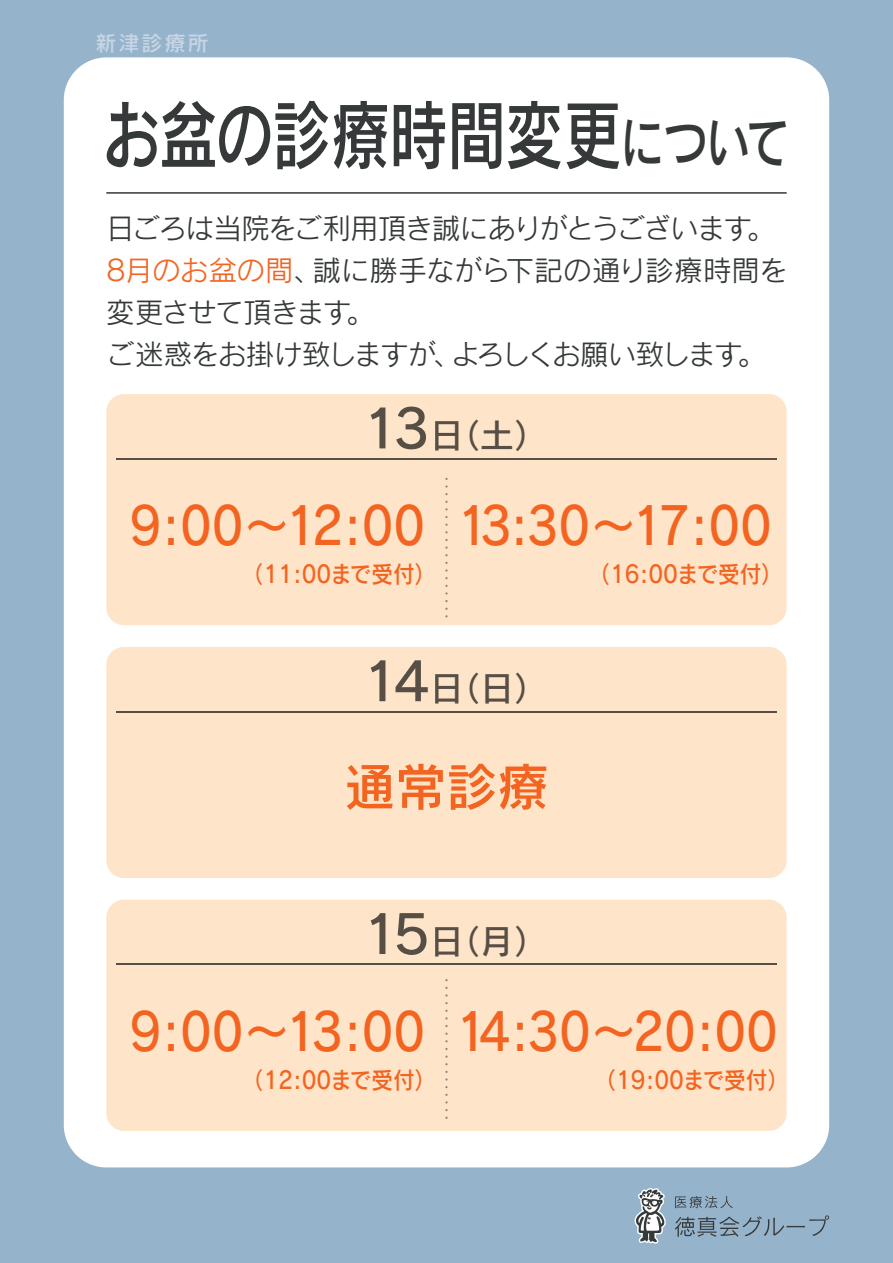
<style>
.page{position:relative;width:893px;height:1263px;background:#96b3cc}
.page>*{position:absolute;margin:0;border:0;box-sizing:border-box;transform-origin:0 0}
.t1{font:75.9px "Rodin Pro DB";letter-spacing:-.015em;color:#353939;scale:.77 1}
.t2{font:51.15px "Rodin Pro DB";color:#f36421;scale:.9 1}
.t3{font:51.15px "Rodin Pro DB";color:#f36421}
.t4{font:33.75px "Rodin Pro DB";color:#574e45}
.t5{font:28.5px/42px "Rodin Pro M";letter-spacing:-.045em;color:#353939}
.t6{font:23.85px "Rodin Pro DB";letter-spacing:-.005em;color:#f36421;scale:.9 1}
.t7{font:21px "Rodin Pro DB";letter-spacing:.1em;color:#c7d5e4}
.s1{font-size:57.75px}
.s2{color:#f36421}
.s3{font-size:52.5px}
</style>
<div class="page">
<div style="left:64px;top:57px;width:765px;height:1110px;background:#fff;border-radius:43px"></div>
<div style="left:106px;top:394px;width:681px;height:231px;background:#fee5ca;border-radius:18px"></div>
<div style="left:106px;top:647px;width:681px;height:231px;background:#fee5ca;border-radius:18px"></div>
<div style="left:106px;top:900px;width:681px;height:231px;background:#fee5ca;border-radius:18px"></div>
<hr style="left:106px;top:192px;width:681px;height:2px;background:#353939">
<hr style="left:117px;top:458px;width:660px;height:1px;background:#574e45">
<hr style="left:117px;top:711px;width:660px;height:1px;background:#574e45">
<hr style="left:117px;top:964px;width:660px;height:1px;background:#574e45">
<svg style="left:445px;top:585px;width:3px;height:17px"></svg>
<svg style="left:445px;top:562px;width:3px;height:17px"></svg>
<svg style="left:445px;top:539px;width:3px;height:17px"></svg>
<svg style="left:445px;top:524px;width:3px;height:9px"></svg>
<svg style="left:445px;top:501px;width:3px;height:9px"></svg>
<svg style="left:445px;top:478px;width:3px;height:17px"></svg>
<svg style="left:445px;top:608px;width:3px;height:9px"></svg>
<svg style="left:445px;top:1094px;width:3px;height:9px"></svg>
<svg style="left:445px;top:1071px;width:3px;height:17px"></svg>
<svg style="left:445px;top:1048px;width:3px;height:17px"></svg>
<svg style="left:445px;top:1025px;width:3px;height:17px"></svg>
<svg style="left:445px;top:1010px;width:3px;height:9px"></svg>
<svg style="left:445px;top:987px;width:3px;height:9px"></svg>
<svg style="left:445px;top:1109px;width:3px;height:10px"></svg>
<svg style="left:634px;top:1188px;width:32px;height:56px"></svg>
<svg style="left:675px;top:1196px;width:58px;height:12px"></svg>
<svg style="left:675px;top:1215px;width:154px;height:22px"></svg>
<p class="t7" style="left:95px;top:30px;width:115px">新津診療所</p>
<h1 class="t1" style="left:102px;top:85px;width:896px">お盆の診療時間変更<span class="s1">について</span></h1>
<p class="t5" style="left:106px;top:206px;width:683px">日ごろは当院をご利用頂き誠にありがとうございます。<br><span class="s2">8月のお盆の間</span>、誠に勝手ながら下記の通り診療時間を変更させて頂きます。<br>ご迷惑をお掛け致しますが、よろしくお願い致します。</p>
<p class="t4" style="left:363px;top:413px;width:187px"><span class="s3">13</span>日（土）</p>
<h2 class="t2" style="left:130px;top:492px;width:330px">9:00～12:00</h2>
<p class="t6" style="left:242px;top:558px;width:217px">（11:00まで受付）</p>
<h2 class="t2" style="left:457px;top:492px;width:352px">13:30～17:00</h2>
<p class="t6" style="left:589px;top:558px;width:217px">（16:00まで受付）</p>
<p class="t4" style="left:363px;top:666px;width:187px"><span class="s3">14</span>日（日）</p>
<h2 class="t3" style="left:344px;top:753px;width:206px">通常診療</h2>
<p class="t4" style="left:363px;top:919px;width:187px"><span class="s3">15</span>日（月）</p>
<h2 class="t2" style="left:130px;top:998px;width:330px">9:00～13:00</h2>
<p class="t6" style="left:242px;top:1064px;width:217px">（12:00まで受付）</p>
<h2 class="t2" style="left:455px;top:998px;width:360px">14:30～20:00</h2>
<p class="t6" style="left:595px;top:1064px;width:217px">（19:00まで受付）</p>
</div>
